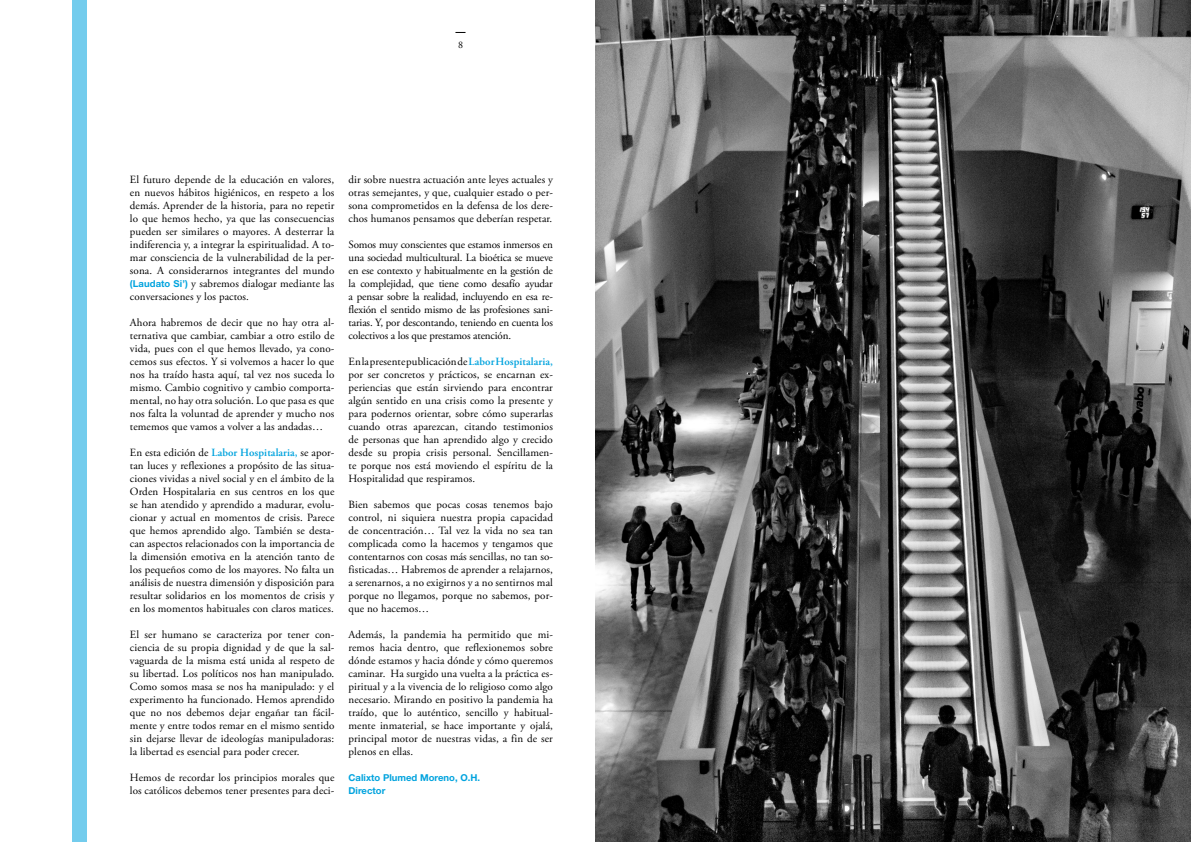
<style>
.page{position:relative;width:1191px;height:842px;background:#fff}
.page>*{position:absolute;margin:0;border:0;box-sizing:border-box;transform-origin:0 0}
.TEXTO_BASE{font:11px/13px "Adobe Garamond Pro";letter-spacing:.01em;color:#000;text-align:justify}
.t1{font:10px "Adobe Garamond Pro";color:#000}
.TEXTO_BASE-2{font:700 9.5px/13px "Helvetica Neue LT Std";color:#00a3de}
.s1{font-family:"Helvetica Neue LT Std";font-weight:700;font-size:9.5px;color:#00a3de}
.s2{font-weight:600;color:#00a3de}
</style>
<div class="page">
<div style="left:72px;top:0;width:14px;height:842px;background:#73cced"></div>
<img style="left:595px;top:0;width:596px;height:842px">
<p class="t1" style="left:458px;top:39px;width:6px">8</p>
<p class="TEXTO_BASE" style="left:130px;top:173px;width:206px">El futuro depende de la educación en valores, en nuevos hábitos higiénicos, en respeto a los demás. Aprender de la historia, para no repetir lo que hemos hecho, ya que las consecuencias pueden ser similares o mayores. A desterrar la indiferencia y, a integrar la espiritualidad. A to&shy;mar consciencia de la vulnerabilidad de la per&shy;sona. A considerarnos integrantes del mundo <span class="s1">(Laudato Si’)</span> y sabremos dialogar mediante las conversaciones y los pactos.</p>
<p class="TEXTO_BASE" style="left:130px;top:316px;width:206px">Ahora habremos de decir que no hay otra al&shy;ternativa que cambiar, cambiar a otro estilo de vida, pues con el que hemos llevado, ya cono&shy;cemos sus efectos. Y si volvemos a hacer lo que nos ha traído hasta aquí, tal vez nos suceda lo mismo. Cambio cognitivo y cambio comporta&shy;mental, no hay otra solución. Lo que pasa es que nos falta la voluntad de aprender y mucho nos tememos que vamos a volver a las andadas…</p>
<p class="TEXTO_BASE" style="left:130px;top:446px;width:206px">En esta edición de <span class="s2">Labor Hospitalaria,</span> se apor&shy;tan luces y reflexiones a propósito de las situa&shy;ciones vividas a nivel social y en el ámbito de la Orden Hospitalaria en sus centros en los que se han atendido y aprendido a madurar, evolu&shy;cionar y actual en momentos de crisis. Parece que hemos aprendido algo. También se desta&shy;can aspectos relacionados con la importancia de la dimensión emotiva en la atención tanto de los pequeños como de los mayores. No falta un análisis de nuestra dimensión y disposición para resultar solidarios en los momentos de crisis y en los momentos habituales con claros matices.</p>
<p class="TEXTO_BASE" style="left:130px;top:628px;width:206px">El ser humano se caracteriza por tener con&shy;ciencia de su propia dignidad y de que la sal&shy;vaguarda de la misma está unida al respeto de su libertad. Los políticos nos han manipulado.<br>Como somos masa se nos ha manipulado: y el experimento ha funcionado. Hemos aprendido que no nos debemos dejar engañar tan fácil&shy;mente y entre todos remar en el mismo sentido sin dejarse llevar de ideologías manipuladoras: la libertad es esencial para poder crecer.</p>
<p class="TEXTO_BASE" style="left:130px;top:771px;width:206px">Hemos de recordar los principios morales que los católicos debemos tener presentes para deci-</p>
<p class="TEXTO_BASE" style="left:348px;top:173px;width:206px">dir sobre nuestra actuación ante leyes actuales y otras semejantes, y que, cualquier estado o per&shy;sona comprometidos en la defensa de los dere&shy;chos humanos pensamos que deberían respetar.</p>
<p class="TEXTO_BASE" style="left:348px;top:238px;width:206px">Somos muy conscientes que estamos inmersos en una sociedad multicultural. La bioética se mueve en ese contexto y habitualmente en la gestión de la complejidad, que tiene como desafío ayudar a pensar sobre la realidad, incluyendo en esa re&shy;flexión el sentido mismo de las profesiones sani&shy;tarias. Y, por descontando, teniendo en cuenta los colectivos a los que prestamos atención.</p>
<p class="TEXTO_BASE" style="left:348px;top:355px;width:206px">En la presente publicación de <span class="s2">Labor Hospitalaria, </span>por ser concretos y prácticos, se encarnan ex&shy;periencias que están sirviendo para encontrar algún sentido en una crisis como la presente y para podernos orientar, sobre cómo superarlas cuando otras aparezcan, citando testimonios de personas que han aprendido algo y crecido desde su propia crisis personal. Sencillamen&shy;te porque nos está moviendo el espíritu de la Hospitalidad que respiramos.</p>
<p class="TEXTO_BASE" style="left:348px;top:498px;width:206px">Bien sabemos que pocas cosas tenemos bajo control, ni siquiera nuestra propia capacidad de concentración… Tal vez la vida no sea tan complicada como la hacemos y tengamos que contentarnos con cosas más sencillas, no tan so&shy;fisticadas… Habremos de aprender a relajarnos, a serenarnos, a no exigirnos y a no sentirnos mal porque no llegamos, porque no sabemos, por&shy;que no hacemos…</p>
<p class="TEXTO_BASE" style="left:348px;top:628px;width:206px">Además, la pandemia ha permitido que mi&shy;remos hacia dentro, que reflexionemos sobre dónde estamos y hacia dónde y cómo queremos caminar. Ha surgido una vuelta a la práctica es&shy;piritual y a la vivencia de lo religioso como algo necesario. Mirando en positivo la pandemia ha traído, que lo auténtico, sencillo y habitual&shy;mente inmaterial, se hace importante y ojalá, principal motor de nuestras vidas, a fin de ser plenos en ellas.</p>
<p class="TEXTO_BASE-2" style="left:348px;top:771px;width:133px">Calixto Plumed Moreno, O.H.<br>Director</p>
</div>
